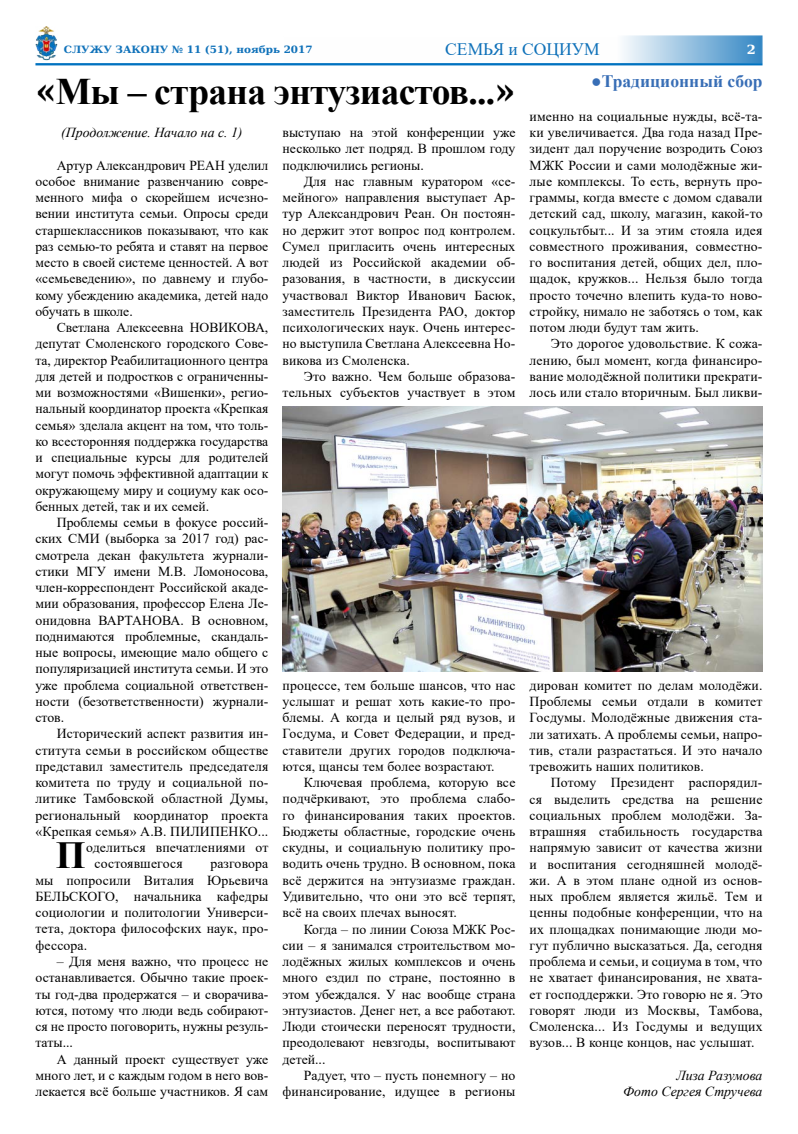
<style>
.page{position:relative;width:798px;height:1134px;background:#fff}
.page>*{position:absolute;margin:0;border:0;box-sizing:border-box;transform-origin:0 0}
.t1{font:700 38.25px "Times New Roman";color:#000}
.t2{font:700 37.5px "Times New Roman";letter-spacing:-.02em;color:#000}
.t3{font:700 17.5px "Times New Roman";color:#386eb6}
.t4{font:17.5px "Times New Roman";color:#1072ba}
.t5{font:13.75px/16.2px "Times New Roman";letter-spacing:.01em;color:#000;text-align:justify}
.t6{font:italic 13.75px/16.2px "Times New Roman";color:#000;text-align:right}
.t7{font:700 12.5px "DejaVu Serif";color:#fff;scale:1.04 1}
.t8{font:700 10px "DejaVu Serif";color:#1072ba;scale:1.04 1}
.s1{font-family:"DejaVu Serif Condensed"}
.s2{font-weight:400}
.s3{color:#fff}
</style>
<div class="page">
<img style="left:35px;top:26px;width:22px;height:34px">
<hr style="left:35px;top:63px;width:727px;height:2px;background:#0072c0">
<svg style="left:623px;top:35px;width:139px;height:28px;background:#95c0e0"></svg>
<img style="left:282px;top:406px;width:479px;height:265px">
<p class="t8" style="left:64px;top:41px;width:241px">СЛУЖУ ЗАКОНУ № 11 (51), ноябрь 2017</p>
<p class="t4" style="left:445px;top:37px;width:156px">СЕМЬЯ и СОЦИУМ</p>
<p class="t7" style="left:746px;top:39px;width:10px">2</p>
<h2 class="t2" style="left:35px;top:64px;width:481px"><span class="s1">«</span>Мы – страна энтузиастов...<span class="s1">»</span></h2>
<p class="t3" style="left:591px;top:69px;width:173px"><span class="s2">●</span>Традиционный сбор</p>
<p class="t5" style="left:529px;top:108px;width:234px">именно на социальные нужды, всё-та&shy;ки увеличивается. Два года назад Пре&shy;зидент дал поручение возродить Союз МЖК России и сами молодёжные жи&shy;лые комплексы. То есть, вернуть про&shy;граммы, когда вместе с домом сдавали детский сад, школу, магазин, какой-то соцкультбыт... И за этим стояла идея совместного проживания, совместно&shy;го воспитания детей, общих дел, пло&shy;щадок, кружков... Нельзя было тогда просто точечно влепить куда-то ново&shy;стройку, нимало не заботясь о том, как потом люди будут там жить.</p>
<p class="t5" style="left:529px;top:335px;width:234px;text-indent:21px">Это дорогое удовольствие. К сожа&shy;лению, был момент, когда финансиро&shy;вание молодёжной политики прекрати&shy;лось или стало вторичным. Был ликви-</p>
<p class="t6" style="left:61px;top:124px;width:183px">(Продолжение. Начало на с. 1)</p>
<p class="t5" style="left:35px;top:156px;width:234px;text-indent:21px">Артур Александрович РЕАН уделил особое внимание развенчанию совре&shy;менного мифа о скорейшем исчезно&shy;вении института семьи. Опросы среди старшеклассников показывают, что как раз семью-то ребята и ставят на первое место в своей системе ценностей. А вот «семьеведению», по давнему и глубо&shy;кому убеждению академика, детей надо обучать в школе.</p>
<p class="t5" style="left:35px;top:319px;width:234px;text-indent:21px">Светлана Алексеевна НОВИКОВА, депутат Смоленского городского Сове&shy;та, директор Реабилитационного центра для детей и подростков с ограниченны&shy;ми возможностями «Вишенки», регио&shy;нальный координатор проекта «Крепкая семья» зделала акцент на том, что толь&shy;ко всесторонняя поддержка государства и специальные курсы для родителей могут помочь эффективной адаптации к окружающему миру и социуму как осо&shy;бенных детей, так и их семей.</p>
<p class="t5" style="left:35px;top:514px;width:234px;text-indent:21px">Проблемы семьи в фокусе россий&shy;ских СМИ (выборка за 2017 год) рас&shy;смотрела декан факультета журнали&shy;стики МГУ имени М.В. Ломоносова, член-корреспондент Российской акаде&shy;мии образования, профессор Елена Ле&shy;онидовна ВАРТАНОВА. В основном, поднимаются проблемные, скандаль&shy;ные вопросы, имеющие мало общего с популяризацией института семьи. И это уже проблема социальной ответствен&shy;ности (безответственности) журнали&shy;стов.</p>
<p class="t5" style="left:35px;top:725px;width:234px;text-indent:21px">Исторический аспект развития ин&shy;ститута семьи в российском обществе представил заместитель председателя комитета по труду и социальной по&shy;литике Тамбовской областной Думы, региональный координатор проекта «Крепкая семья» А.В. ПИЛИПЕНКО...</p>
<h1 class="t1" style="left:56px;top:828px;width:31px">П</h1>
<p class="t5" style="left:86px;top:839px;width:184px">оделиться впечатлениями от</p>
<p class="t5" style="left:282px;top:124px;width:234px">выступаю на этой конференции уже несколько лет подряд. В прошлом году подключились регионы.</p>
<p class="t5" style="left:282px;top:173px;width:234px;text-indent:21px">Для нас главным куратором «се&shy;мейного» направления выступает Ар&shy;тур Александрович Реан. Он постоян&shy;но держит этот вопрос под контролем.<br>Сумел пригласить очень интересных людей из Российской академии об&shy;разования, в частности, в дискуссии участвовал Виктор Иванович Басюк, заместитель Президента РАО, доктор психологических наук. Очень интерес&shy;но выступила Светлана Алексеевна Но&shy;викова из Смоленска.</p>
<p class="t5" style="left:282px;top:368px;width:234px;text-align:right">Это важно. Чем больше образова&shy;тельных субъектов участвует в этом</p>
<p class="t5" style="left:282px;top:676px;width:234px">процессе, тем больше шансов, что нас услышат и решат хоть какие-то про&shy;блемы. А когда и целый ряд вузов, и Госдума, и Совет Федерации, и пред&shy;ставители других городов подключа&shy;ются, щансы тем более возрастают.</p>
<p class="t5" style="left:282px;top:774px;width:234px;text-indent:21px">Ключевая проблема, которую все подчёркивают, это проблема слабо&shy;го финансирования таких проектов.<br>Бюджеты областные, городские очень скудны, и социальную политику про&shy;водить очень трудно. В основном, пока всё держится на энтузиазме граждан.<br>Удивительно, что они это всё терпят, всё на своих плечах выносят.</p>
<p class="t5" style="left:282px;top:920px;width:234px;text-indent:21px">Когда – по линии Союза МЖК Рос&shy;сии – я занимался строительством мо&shy;лодёжных жилых комплексов и очень много ездил по стране, постоянно в этом убеждался. У нас вообще страна энтузиастов. Денег нет, а все работают.<br>Люди стоически переносят трудности, преодолевают невзгоды, воспитывают детей...</p>
<p class="t5" style="left:282px;top:1066px;width:234px;text-align:right">Радует, что – пусть понемногу – но финансирование, идущее в регионы</p>
<p class="t5" style="left:529px;top:676px;width:234px">дирован комитет по делам молодёжи.<br>Проблемы семьи отдали в комитет Госдумы. Молодёжные движения ста&shy;ли затихать. А проблемы семьи, напро&shy;тив, стали разрастаться. И это начало тревожить наших политиков.</p>
<p class="t5" style="left:529px;top:774px;width:234px;text-indent:21px">Потому Президент распорядил&shy;ся выделить средства на решение социальных проблем молодёжи. За&shy;втрашняя стабильность государства напрямую зависит от качества жизни и воспитания сегодняшней молодё&shy;жи. А в этом плане одной из основ&shy;ных проблем является жильё. Тем и ценны подобные конференции, что на их площадках понимающие люди мо&shy;гут публично высказаться. Да, сегодня проблема и семьи, и социума в том, что не хватает финансирования, не хвата&shy;ет господдержки. Это говорю не я. Это говорят люди из Москвы, Тамбова, Смоленска... Из Госдумы и ведущих вузов... В конце концов, нас услышат.</p>
<p class="t6" style="left:623px;top:1067px;width:141px">Лиза Разумова<br>Фото Сергея Стручева</p>
<p class="t5" style="left:86px;top:855px;width:98px"><span class="s3">●</span>состоявшегося</p>
<p class="t5" style="left:35px;top:855px;width:234px;text-indent:175px">разговора мы попросили Виталия Юрьевича БЕЛЬСКОГО, начальника кафедры социологии и политологии Универси&shy;тета, доктора философских наук, про&shy;фессора.</p>
<p class="t5" style="left:35px;top:953px;width:234px;text-indent:21px">– Для меня важно, что процесс не останавливается. Обычно такие проек&shy;ты год-два продержатся – и сворачива&shy;ются, потому что люди ведь собирают&shy;ся не просто поговорить, нужны резуль&shy;таты...</p>
<p class="t5" style="left:35px;top:1050px;width:234px;text-indent:21px">А данный проект существует уже много лет, и с каждым годом в него вов&shy;лекается всё больше участников. Я сам</p>
</div>
